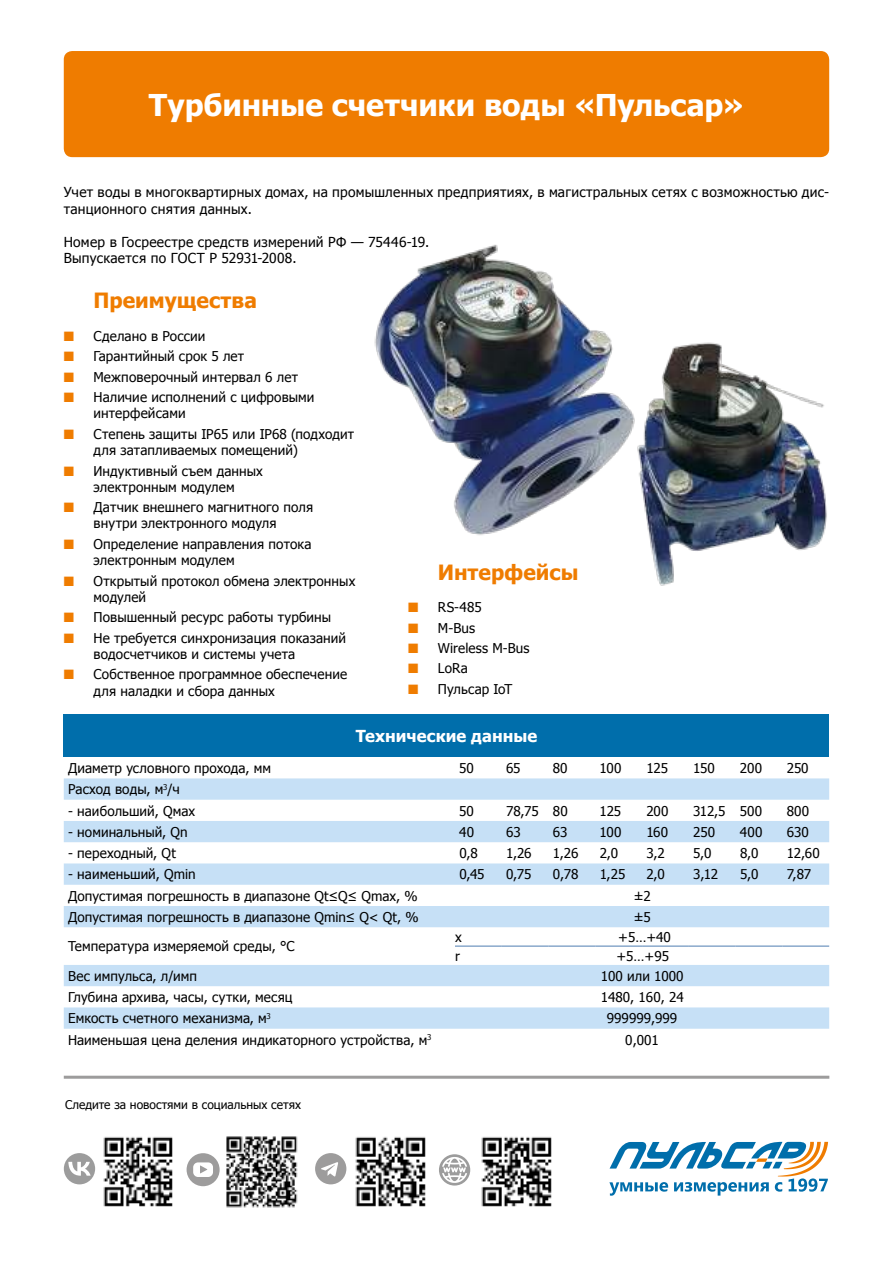
<style>
.page{position:relative;width:893px;height:1263px;background:#fff}
.page>*{position:absolute;margin:0;border:0;box-sizing:border-box;transform-origin:0 0}
.t1{font:700 30px "Tahoma";letter-spacing:-.005em;color:#fff}
.t2{font:700 21px "Tahoma";letter-spacing:.005em;color:#ef7c00}
.t3{font:700 16.5px "Tahoma";letter-spacing:.005em;color:#fff}
.t4{font:13.8px/16.5px "Tahoma";letter-spacing:.02em;color:#000}
.t5{font:13.5px/16.2px "Tahoma";letter-spacing:.01em;color:#000}
.t6{font:12px "Tahoma";color:#000}
.s1{color:#ef7c00}
</style>
<div class="page">
<hr style="left:64px;top:1076px;width:765px;height:3px;background:#9d9c9c">
<svg style="left:609px;top:1142px;width:219px;height:54px"></svg>
<img style="left:103px;top:1136px;width:70px;height:71px">
<img style="left:226px;top:1136px;width:72px;height:72px">
<img style="left:355px;top:1136px;width:71px;height:71px">
<img style="left:481px;top:1136px;width:71px;height:71px">
<div style="left:64px;top:1153px;width:31px;height:31px;background:#9c9c9c;border-radius:50%"></div>
<svg style="left:68px;top:1162px;width:23px;height:14px"></svg>
<div style="left:187px;top:1153px;width:33px;height:33px;background:#9d9c9c;border-radius:50%"></div>
<div style="left:193px;top:1162px;width:20px;height:15px;background:#fff;border-radius:5px"></div>
<svg style="left:200px;top:1165px;width:7px;height:8px"></svg>
<div style="left:315px;top:1153px;width:31px;height:31px;background:#9d9c9c;border-radius:50%"></div>
<svg style="left:321px;top:1162px;width:17px;height:15px"></svg>
<div style="left:439px;top:1154px;width:31px;height:31px;background:#9c9c9c;border-radius:50%"></div>
<svg style="left:442px;top:1157px;width:25px;height:26px"></svg>
<img style="left:634px;top:342px;width:193px;height:244px">
<img style="left:374px;top:244px;width:260px;height:291px">
<div style="left:64px;top:715px;width:765px;height:42px;background:#006eab"></div>
<svg style="left:64px;top:778px;width:765px;height:251px"></svg>
<hr style="left:455px;top:946px;width:47px;height:1px;background:#4f7db1">
<hr style="left:502px;top:946px;width:47px;height:1px;background:#4f7db1">
<hr style="left:549px;top:946px;width:46px;height:1px;background:#4f7db1">
<hr style="left:595px;top:946px;width:47px;height:1px;background:#4f7db1">
<hr style="left:642px;top:946px;width:47px;height:1px;background:#4f7db1">
<hr style="left:689px;top:946px;width:47px;height:1px;background:#4f7db1">
<hr style="left:736px;top:946px;width:46px;height:1px;background:#4f7db1">
<hr style="left:782px;top:946px;width:47px;height:1px;background:#4f7db1">
<div style="left:64px;top:51px;width:765px;height:106px;background:#ef7c00;border-radius:9px"></div>
<h1 class="t1" style="left:149px;top:84px;width:597px">Турбинные счетчики воды «Пульсар»</h1>
<p class="t4" style="left:64px;top:183px;width:767px">Учет воды в многоквартирных домах, на промышленных предприятиях, в магистральных сетях с возможностью дис&shy;танционного снятия данных.</p>
<p class="t4" style="left:64px;top:233px;width:367px">Номер в Госреестре средств измерений РФ — 75446-19.<br>Выпускается по ГОСТ Р 52931-2008.</p>
<h2 class="t2" style="left:94px;top:286px;width:165px">Преимущества</h2>
<p class="t5" style="left:64px;top:327px;width:143px"><span class="s1">■</span> Сделано в России</p>
<p class="t5" style="left:64px;top:348px;width:182px"><span class="s1">■</span> Гарантийный срок 5 лет</p>
<p class="t5" style="left:64px;top:368px;width:236px"><span class="s1">■</span> Межповерочный интервал 6 лет</p>
<p class="t5" style="left:94px;top:389px;width:222px;text-indent:-30px"><span class="s1">■</span> Наличие исполнений с цифровыми интерфейсами</p>
<p class="t5" style="left:94px;top:425px;width:262px;text-indent:-30px"><span class="s1">■</span> Степень защиты IP65 или IP68 (подходит для затапливаемых помещений)</p>
<p class="t5" style="left:64px;top:462px;width:201px;text-align:center"><span class="s1">■</span> Индуктивный съем данных электронным модулем</p>
<p class="t5" style="left:64px;top:499px;width:251px;text-align:center"><span class="s1">■</span> Датчик внешнего магнитного поля внутри электронного модуля</p>
<p class="t5" style="left:94px;top:535px;width:219px;text-indent:-30px"><span class="s1">■</span> Определение направления потока электронным модулем</p>
<p class="t5" style="left:94px;top:572px;width:263px;text-indent:-30px"><span class="s1">■</span> Открытый протокол обмена электронных модулей</p>
<p class="t5" style="left:64px;top:609px;width:269px"><span class="s1">■</span> Повышенный ресурс работы турбины</p>
<p class="t5" style="left:94px;top:629px;width:254px;text-indent:-30px"><span class="s1">■</span> Не требуется синхронизация показаний водосчетчиков и системы учета</p>
<p class="t5" style="left:94px;top:666px;width:255px;text-indent:-30px"><span class="s1">■</span> Собственное программное обеспечение для наладки и сбора данных</p>
<h2 class="t2" style="left:438px;top:557px;width:142px">Интерфейсы</h2>
<p class="t5" style="left:408px;top:599px;width:75px"><span class="s1">■</span> RS-485</p>
<p class="t5" style="left:408px;top:620px;width:68px"><span class="s1">■</span> M-Bus</p>
<p class="t5" style="left:408px;top:640px;width:123px"><span class="s1">■</span> Wireless M-Bus</p>
<p class="t5" style="left:408px;top:661px;width:61px"><span class="s1">■</span> LoRa</p>
<p class="t5" style="left:408px;top:680px;width:106px"><span class="s1">■</span> Пульсар IoT</p>
<p class="t3" style="left:356px;top:725px;width:183px">Технические данные</p>
<p class="t5" style="left:68px;top:759px;width:204px">Диаметр условного прохода, мм</p>
<p class="t5" style="left:459px;top:760px;width:16px">50</p>
<p class="t5" style="left:506px;top:759px;width:16px">65</p>
<p class="t5" style="left:553px;top:760px;width:16px">80</p>
<p class="t5" style="left:600px;top:760px;width:23px">100</p>
<p class="t5" style="left:646px;top:760px;width:23px">125</p>
<p class="t5" style="left:693px;top:760px;width:23px">150</p>
<p class="t5" style="left:740px;top:760px;width:24px">200</p>
<p class="t5" style="left:787px;top:760px;width:23px">250</p>
<p class="t5" style="left:68px;top:781px;width:113px">Расход воды, м<sup>3</sup>/ч</p>
<p class="t5" style="left:68px;top:802px;width:129px">- наибольший, Qмах</p>
<p class="t5" style="left:459px;top:803px;width:16px">50</p>
<p class="t5" style="left:506px;top:802px;width:63px">78,75 80</p>
<p class="t5" style="left:600px;top:803px;width:23px">125</p>
<p class="t5" style="left:646px;top:803px;width:24px">200</p>
<p class="t5" style="left:693px;top:802px;width:71px">312,5 500</p>
<p class="t5" style="left:787px;top:803px;width:24px">800</p>
<p class="t5" style="left:68px;top:823px;width:121px">- номинальный, Qn</p>
<p class="t5" style="left:459px;top:824px;width:16px">40</p>
<p class="t5" style="left:506px;top:823px;width:16px">63</p>
<p class="t5" style="left:553px;top:823px;width:16px">63</p>
<p class="t5" style="left:600px;top:824px;width:23px">100</p>
<p class="t5" style="left:646px;top:823px;width:23px">160</p>
<p class="t5" style="left:693px;top:824px;width:23px">250</p>
<p class="t5" style="left:740px;top:824px;width:24px">400</p>
<p class="t5" style="left:787px;top:823px;width:24px">630</p>
<p class="t5" style="left:68px;top:844px;width:109px">- переходный, Qt</p>
<p class="t5" style="left:459px;top:844px;width:20px">0,8</p>
<p class="t5" style="left:506px;top:844px;width:27px">1,26</p>
<p class="t5" style="left:553px;top:844px;width:27px">1,26</p>
<p class="t5" style="left:600px;top:844px;width:20px">2,0</p>
<p class="t5" style="left:646px;top:844px;width:20px">3,2</p>
<p class="t5" style="left:693px;top:844px;width:20px">5,0</p>
<p class="t5" style="left:740px;top:844px;width:20px">8,0</p>
<p class="t5" style="left:787px;top:844px;width:34px">12,60</p>
<p class="t5" style="left:68px;top:866px;width:129px">- наименьший, Qmin</p>
<p class="t5" style="left:459px;top:866px;width:27px">0,45</p>
<p class="t5" style="left:506px;top:866px;width:27px">0,75</p>
<p class="t5" style="left:553px;top:866px;width:27px">0,78</p>
<p class="t5" style="left:600px;top:866px;width:27px">1,25</p>
<p class="t5" style="left:646px;top:866px;width:20px">2,0</p>
<p class="t5" style="left:693px;top:866px;width:26px">3,12</p>
<p class="t5" style="left:740px;top:866px;width:20px">5,0</p>
<p class="t5" style="left:787px;top:866px;width:26px">7,87</p>
<p class="t5" style="left:68px;top:887px;width:351px">Допустимая погрешность в диапазоне Qt≤Q≤ Qmax, %</p>
<p class="t5" style="left:634px;top:888px;width:19px">±2</p>
<p class="t5" style="left:68px;top:908px;width:352px">Допустимая погрешность в диапазоне Qmin≤ Q&lt; Qt, %</p>
<p class="t5" style="left:634px;top:909px;width:19px">±5</p>
<p class="t5" style="left:68px;top:938px;width:228px">Температура измеряемой среды, °С</p>
<p class="t5" style="left:455px;top:928px;width:8px">x</p>
<p class="t5" style="left:618px;top:928px;width:54px">+5…+40</p>
<p class="t5" style="left:455px;top:947px;width:6px">r</p>
<p class="t5" style="left:616px;top:947px;width:54px">+5…+95</p>
<p class="t5" style="left:68px;top:967px;width:130px">Вес импульса, л/имп</p>
<p class="t5" style="left:601px;top:967px;width:84px">100 или 1000</p>
<p class="t5" style="left:68px;top:988px;width:226px">Глубина архива, часы, сутки, месяц</p>
<p class="t5" style="left:601px;top:988px;width:84px">1480, 160, 24</p>
<p class="t5" style="left:68px;top:1010px;width:204px">Емкость счетного механизма, м<sup>3</sup></p>
<p class="t5" style="left:607px;top:1009px;width:72px">999999,999</p>
<p class="t5" style="left:68px;top:1031px;width:365px">Наименьшая цена деления индикаторного устройства, м<sup>3</sup></p>
<p class="t5" style="left:625px;top:1031px;width:35px">0,001</p>
<p class="t6" style="left:65px;top:1096px;width:237px">Следите за новостями в социальных сетях</p>
</div>
